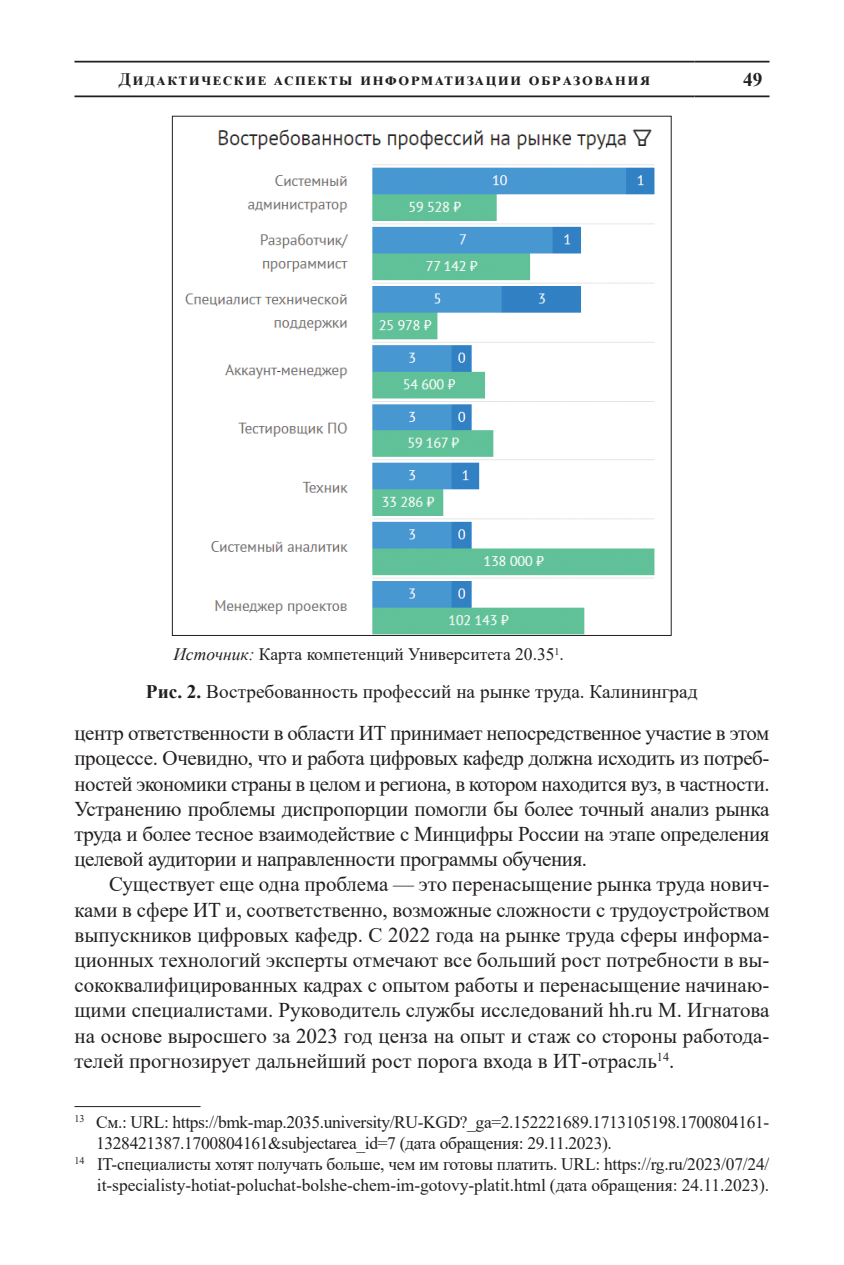
<style>
.page{position:relative;width:844px;height:1265px;background:#fff}
.page>*{position:absolute;margin:0;border:0;box-sizing:border-box;transform-origin:0 0}
.t1{font:21px/25.2px "Times New Roman";letter-spacing:-.02em;color:#231f20;text-align:justify}
.t2{font:19.25px "Times New Roman";color:#231f20}
.t3{font:700 19.25px "Times New Roman";color:#231f20}
.t4{font:17.5px "Times New Roman";letter-spacing:-.015em;color:#231f20}
.t5{font:700 17.5px "Times New Roman";letter-spacing:.13em;color:#231f20}
.s1{font-style:italic}
.s2{font-weight:700}
</style>
<div class="page">
<hr style="left:74px;top:61px;width:620px;height:2px;background:#231f20">
<hr style="left:694px;top:61px;width:75px;height:2px;background:#231f20">
<hr style="left:74px;top:95px;width:620px;height:2px;background:#231f20">
<hr style="left:694px;top:95px;width:75px;height:2px;background:#231f20">
<hr style="left:74px;top:1106px;width:126px;height:1px;background:#231f20">
<img style="left:185px;top:129px;width:470px;height:505px">
<p class="t5" style="left:119px;top:66px;width:532px">Дидактические аспекты информатизации образования</p>
<p class="t3" style="left:743px;top:65px;width:21px">49</p>
<p class="t4" style="left:173px;top:642px;width:392px"><span class="s1">Источник:</span> Карта компетенций Университета 20.35<sup>1</sup>.</p>
<p class="t2" style="left:146px;top:678px;width:553px"><span class="s2">Рис. 2.</span> Востребованность профессий на рынке труда. Калининград</p>
<p class="t1" style="left:74px;top:720px;width:696px">центр ответственности в области ИТ принимает непосредственное участие в этом процессе. Очевидно, что и работа цифровых кафедр должна исходить из потреб&shy;ностей экономики страны в целом и региона, в котором находится вуз, в частности.<br>Устранению проблемы диспропорции помогли бы более точный анализ рынка труда и более тесное взаимодействие с Минцифры России на этапе определения целевой аудитории и направленности программы обучения.<sup>13</sup></p>
<p class="t1" style="left:74px;top:871px;width:696px;text-indent:35px">Существует еще одна проблема — это перенасыщение рынка труда нович&shy;ками в сфере ИТ и, соответственно, возможные сложности с трудоустройством выпускников цифровых кафедр. С 2022 года на рынке труда сферы информа&shy;ционных технологий эксперты отмечают все больший рост потребности в вы&shy;сококвалифицированных кадрах с опытом работы и перенасыщение начинаю&shy;щими специалистами. Руководитель службы исследований hh.ru М. Игнатова на основе выросшего за 2023 год ценза на опыт и стаж со стороны работода&shy;телей прогнозирует дальнейший рост порога входа в ИТ-отрасль<sup>14</sup>.</p>
<p class="t4" style="left:74px;top:1109px;width:696px"><sup>13</sup> См.: URL: https://bmk-map.2035.university/RU-KGD?_ga=2.152221689.1713105198.1700804161-</p>
<p class="t4" style="left:96px;top:1130px;width:517px">1328421387.1700804161&amp;subjectarea_id=7 (дата обращения: 29.11.2023).</p>
<p class="t4" style="left:74px;top:1151px;width:696px"><sup>14</sup> IT-специалисты хотят получать больше, чем им готовы платить. URL: https://rg.ru/2023/07/24/</p>
<p class="t4" style="left:97px;top:1172px;width:673px">it-specialisty-hotiat-poluchat-bolshe-chem-im-gotovy-platit.html (дата обращения: 24.11.2023).</p>
</div>
